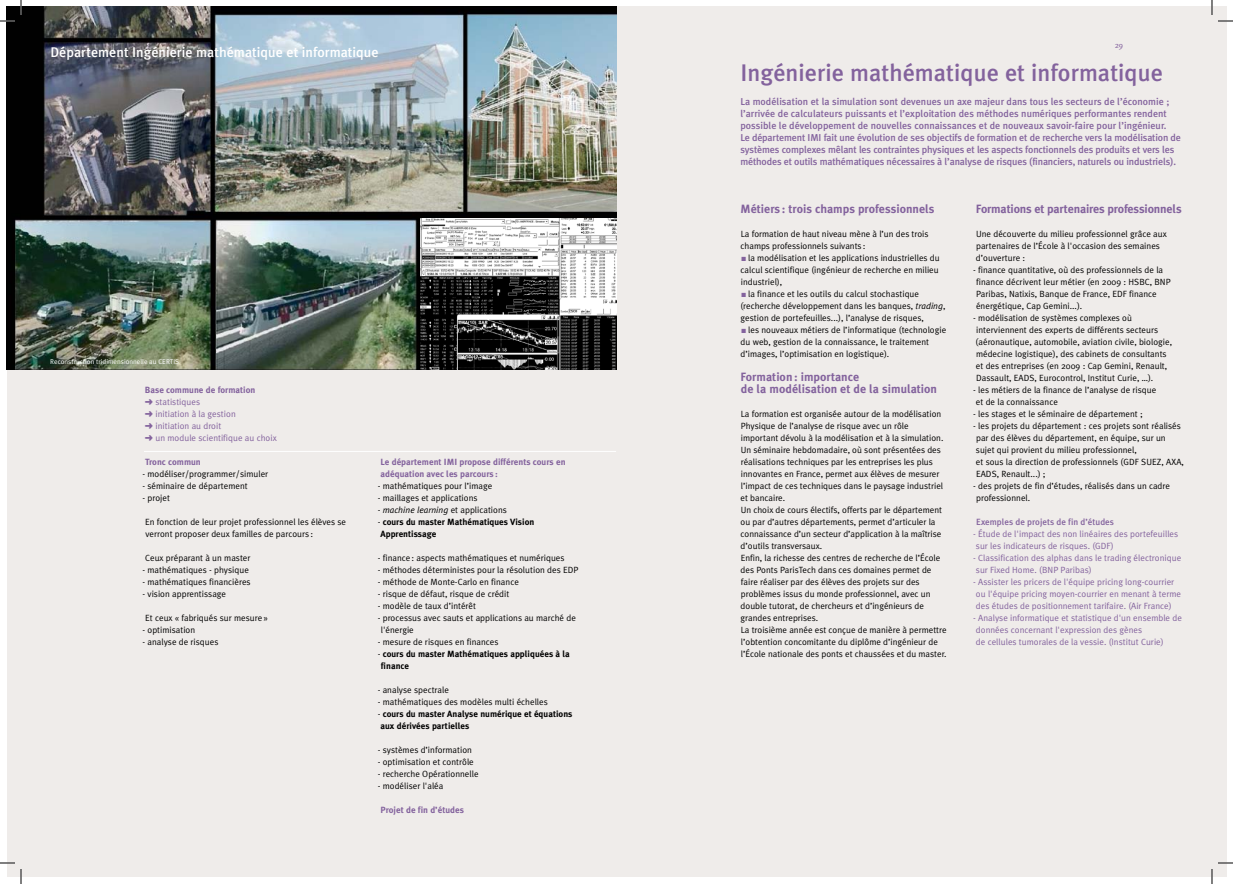
<style>
.page{position:relative;width:1233px;height:884px;background:#fff}
.page>*{position:absolute;margin:0;border:0;box-sizing:border-box;transform-origin:0 0}
.t1{font:500 24px "Meta Plus";color:#83629d}
.t2{font:500 14px "Meta Plus";color:#fff}
.t3{font:700 12px/12px "Meta Plus";color:#83629d}
.t4{font:500 10px/12px "Meta Plus";letter-spacing:-.015em;color:#83629d}
.t5{font:9px/12px "Meta Plus Normal";color:#000}
.t6{font:9px/12px "Meta Plus Normal";color:#83629d}
.t7{font:700 9px/12px "Meta Plus";color:#000}
.t8{font:700 9px/12px "Meta Plus";color:#83629d}
.t9{font:500 9px "Meta Plus";color:#83629d}
.t10{font:8px "Meta Plus Normal";color:#fff}
.t11{font:8px "Meta Plus Normal";color:#83629d}
.t12{font:7px "Meta Plus Normal";color:#fff}
.s1{font-style:italic}
.s2{font-family:"Meta Plus Normal";font-weight:400}
.s3{color:#83629d}
</style>
<div class="page">
<div style="left:7px;top:7px;width:1219px;height:870px;background:#efecea"></div>
<img style="left:7px;top:7px;width:609px;height:363px">
<hr style="left:144px;top:451px;width:472px;height:1px;background:#fff">
<img style="left:420px;top:219px;width:196px;height:150px">
<svg style="left:1218px;top:20px;width:15px;height:2px"></svg>
<svg style="left:1218px;top:862px;width:15px;height:2px"></svg>
<svg style="left:0;top:0;width:22px;height:22px"></svg>
<svg style="left:0;top:862px;width:22px;height:22px"></svg>
<svg style="left:1211px;top:0;width:1px;height:15px"></svg>
<svg style="left:1211px;top:869px;width:1px;height:15px"></svg>
<h2 class="t2" style="left:50px;top:44px;width:330px">Département Ingénierie mathématique et informatique</h2>
<p class="t10" style="left:519px;top:41px;width:10px">28</p>
<p class="t11" style="left:1114px;top:41px;width:10px">29</p>
<p class="t12" style="left:50px;top:358px;width:130px">Reconstruction tridimensionnelle au CERTIS</p>
<p class="t8" style="left:145px;top:384px;width:112px">Base commune de formation</p>
<p class="t6" style="left:145px;top:396px;width:133px">➜ statistiques<br>➜ initiation à la gestion<br>➜ initiation au droit<br>➜ un module scientifique au choix</p>
<p class="t8" style="left:145px;top:456px;width:57px">Tronc commun</p>
<p class="t5" style="left:142px;top:468px;width:127px">- modéliser/programmer/simuler</p>
<p class="t5" style="left:142px;top:480px;width:107px">- séminaire de département</p>
<p class="t5" style="left:142px;top:492px;width:29px">- projet</p>
<p class="t5" style="left:145px;top:516px;width:202px">En fonction de leur projet professionnel les élèves se verront proposer deux familles de parcours :</p>
<p class="t5" style="left:145px;top:552px;width:107px">Ceux préparant à un master</p>
<p class="t5" style="left:142px;top:564px;width:108px">- mathématiques - physique</p>
<p class="t5" style="left:142px;top:576px;width:110px">- mathématiques financières</p>
<p class="t5" style="left:142px;top:588px;width:85px">- vision apprentissage</p>
<p class="t5" style="left:145px;top:612px;width:124px">Et ceux « fabriqués sur mesure »</p>
<p class="t5" style="left:142px;top:624px;width:54px">- optimisation</p>
<p class="t5" style="left:142px;top:636px;width:77px">- analyse de risques</p>
<p class="t8" style="left:380px;top:456px;width:187px;text-indent:79px">propose différents cours en adéquation avec les parcours :</p>
<p class="t5" style="left:378px;top:480px;width:116px">- mathématiques pour l’image</p>
<p class="t5" style="left:378px;top:492px;width:101px">- maillages et applications</p>
<p class="t5" style="left:378px;top:504px;width:131px">- <span class="s1">machine learning</span> et applications</p>
<p class="t7" style="left:380px;top:516px;width:155px;text-indent:-3px"><span class="s2">-</span> cours du master Mathématiques Vision<br>Apprentissage</p>
<p class="t5" style="left:378px;top:552px;width:188px">- finance : aspects mathématiques et numériques</p>
<p class="t5" style="left:378px;top:564px;width:202px">- méthodes déterministes pour la résolution des EDP</p>
<p class="t5" style="left:378px;top:576px;width:143px">- méthode de Monte-Carlo en finance</p>
<p class="t5" style="left:378px;top:588px;width:133px">- risque de défaut, risque de crédit</p>
<p class="t5" style="left:378px;top:600px;width:100px">- modèle de taux d’intérêt</p>
<p class="t5" style="left:381px;top:612px;width:197px;text-indent:-3px">- processus avec sauts et applications au marché de l'énergie</p>
<p class="t5" style="left:378px;top:636px;width:122px">- mesure de risques en finances</p>
<p class="t7" style="left:381px;top:648px;width:191px;text-indent:-3px"><span class="s2">-</span> cours du master Mathématiques appliquées à la finance</p>
<p class="t5" style="left:378px;top:684px;width:73px">- analyse spectrale</p>
<p class="t5" style="left:378px;top:696px;width:172px">- mathématiques des modèles multi échelles</p>
<p class="t7" style="left:380px;top:708px;width:193px;text-indent:-3px"><span class="s2">-</span> cours du master Analyse numérique et équations aux dérivées partielles</p>
<p class="t5" style="left:378px;top:744px;width:96px">- systèmes d’information</p>
<p class="t5" style="left:378px;top:756px;width:98px">- optimisation et contrôle</p>
<p class="t5" style="left:378px;top:768px;width:102px">- recherche Opérationnelle</p>
<p class="t5" style="left:378px;top:780px;width:67px">- modéliser l'aléa</p>
<p class="t8" style="left:380px;top:804px;width:85px">Projet de fin d’études</p>
<p class="t8" style="left:381px;top:456px;width:69px">Le département IMI</p>
<h1 class="t1" style="left:740px;top:59px;width:424px">Ingénierie mathématique et informatique</h1>
<p class="t4" style="left:740px;top:95px;width:442px">La modélisation et la simulation sont devenues un axe majeur dans tous les secteurs de l’économie ; l’arrivée de calculateurs puissants et l’exploitation des méthodes numériques performantes rendent possible le développement de nouvelles connaissances et de nouveaux savoir-faire pour l’ingénieur.<br>Le département IMI fait une évolution de ses objectifs de formation et de recherche vers la modélisation de systèmes complexes mêlant les contraintes physiques et les aspects fonctionnels des produits et vers les méthodes et outils mathématiques nécessaires à l’analyse de risques (financiers, naturels ou industriels).</p>
<h3 class="t3" style="left:740px;top:203px;width:195px">Métiers : trois champs professionnels</h3>
<p class="t5" style="left:740px;top:228px;width:189px">La formation de haut niveau mène à l’un des trois champs professionnels suivants :</p>
<p class="t5" style="left:740px;top:252px;width:201px;text-align:justify"><span class="s3">■</span> la modélisation et les applications industrielles du calcul scientifique (ingénieur de recherche en milieu industriel),</p>
<p class="t5" style="left:740px;top:288px;width:207px"><span class="s3">■</span> la finance et les outils du calcul stochastique (recherche développement dans les banques, <span class="s1">trading</span>, gestion de portefeuilles...), l’analyse de risques,</p>
<p class="t5" style="left:740px;top:324px;width:207px"><span class="s3">■</span> les nouveaux métiers de l’informatique (technologie du web, gestion de la connaissance, le traitement d’images, l’optimisation en logistique).</p>
<h3 class="t3" style="left:740px;top:371px;width:198px">Formation: importance<br>de la modélisation et de la simulation</h3>
<p class="t5" style="left:740px;top:408px;width:207px">La formation est organisée autour de la modélisation Physique de l’analyse de risque avec un rôle important dévolu à la modélisation et à la simulation.<br>Un séminaire hebdomadaire, où sont présentées des réalisations techniques par les entreprises les plus innovantes en France, permet aux élèves de mesurer l’impact de ces techniques dans le paysage industriel et bancaire.<br>Un choix de cours électifs, offerts par le département ou par d’autres départements, permet d’articuler la connaissance d’un secteur d’application à la maîtrise d’outils transversaux.<br>Enfin, la richesse des centres de recherche de l’École des Ponts ParisTech dans ces domaines permet de faire réaliser par des élèves des projets sur des problèmes issus du monde professionnel, avec un double tutorat, de chercheurs et d’ingénieurs de grandes entreprises.<br>La troisième année est conçue de manière à permettre l’obtention concomitante du diplôme d’ingénieur de l’École nationale des ponts et chaussées et du master.</p>
<h3 class="t3" style="left:976px;top:203px;width:207px">Formations et partenaires professionnels</h3>
<p class="t5" style="left:976px;top:228px;width:192px">Une découverte du milieu professionnel grâce aux partenaires de l’École à l'occasion des semaines d’ouverture :</p>
<p class="t5" style="left:976px;top:264px;width:196px;text-indent:-3px">- finance quantitative, où des professionnels de la finance décrivent leur métier (en 2009 : HSBC, BNP Paribas, Natixis, Banque de France, EDF finance énergétique, Cap Gemini...).</p>
<p class="t5" style="left:973px;top:312px;width:200px">- modélisation de systèmes complexes où interviennent des experts de différents secteurs (aéronautique, automobile, aviation civile, biologie, médecine logistique), des cabinets de consultants et des entreprises (en 2009 : Cap Gemini, Renault, Dassault, EADS, Eurocontrol, Institut Curie, …).</p>
<p class="t5" style="left:973px;top:384px;width:184px">- les métiers de la finance de l’analyse de risque et de la connaissance</p>
<p class="t5" style="left:973px;top:408px;width:171px">- les stages et le séminaire de département ;</p>
<p class="t5" style="left:973px;top:420px;width:212px">- les projets du département : ces projets sont réalisés par des élèves du département, en équipe, sur un<br>sujet qui provient du milieu professionnel,<br>et sous la direction de professionnels (GDF SUEZ, AXA, EADS, Renault...) ;</p>
<p class="t5" style="left:976px;top:480px;width:195px;text-indent:-3px">- des projets de fin d’études, réalisés dans un cadre professionnel.</p>
<p class="t9" style="left:976px;top:517px;width:139px">Exemples de projets de fin d’études</p>
<p class="t6" style="left:973px;top:528px;width:206px">- Étude de l'impact des non linéaires des portefeuilles sur les indicateurs de risques. (GDF)</p>
<p class="t6" style="left:973px;top:552px;width:209px">- Classification des alphas dans le trading électronique sur Fixed Home. (BNP Paribas)</p>
<p class="t6" style="left:973px;top:576px;width:209px">- Assister les pricers de l'équipe pricing long-courrier ou l'équipe pricing moyen-courrier en menant à terme des études de positionnement tarifaire. (Air France)</p>
<p class="t6" style="left:973px;top:612px;width:210px">- Analyse informatique et statistique d'un ensemble de données concernant l'expression des gènes<br>de cellules tumorales de la vessie. (Institut Curie)</p>
</div>
